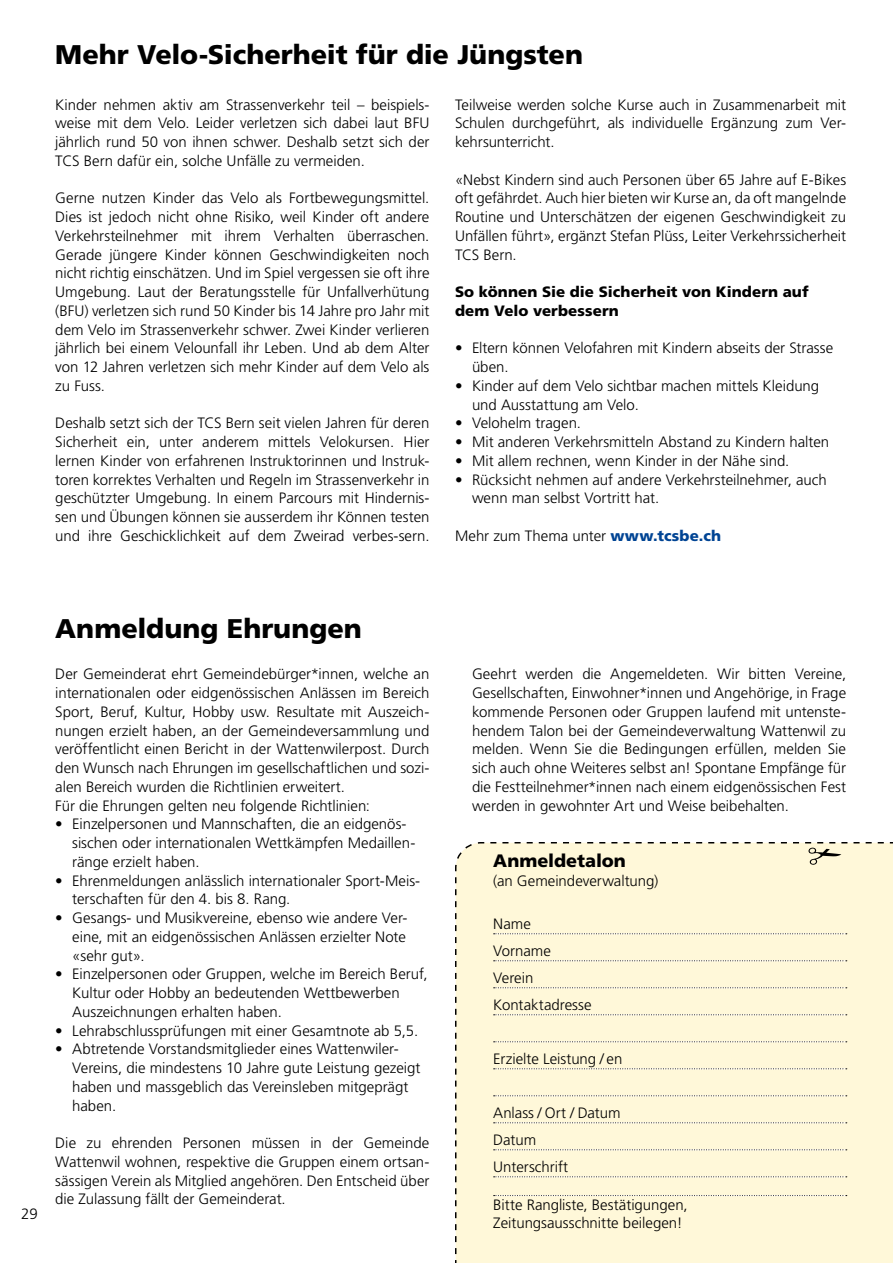
<style>
.page{position:relative;width:893px;height:1263px;background:#fff}
.page>*{position:absolute;margin:0;border:0;box-sizing:border-box;transform-origin:0 0}
.t1{font:900 27px "Frutiger";color:#000}
.t2{font:900 18px "Frutiger";color:#000}
.t3{font:300 15px/18.8px "Frutiger";color:#000}
.t4{font:900 15px/18.8px "Frutiger";letter-spacing:.005em;color:#000}
.s1{font-weight:900;color:#004494}
</style>
<div class="page">
<div style="left:455px;top:842px;width:438px;height:421px;background:#fff8d9"></div>
<svg style="left:490px;top:842px;width:403px;height:23px;background:#f3eccf"></svg>
<svg style="left:494px;top:933px;width:353px;height:1px"></svg>
<svg style="left:494px;top:960px;width:353px;height:1px"></svg>
<svg style="left:494px;top:987px;width:353px;height:1px"></svg>
<svg style="left:494px;top:1014px;width:353px;height:1px"></svg>
<svg style="left:494px;top:1041px;width:353px;height:1px"></svg>
<svg style="left:494px;top:1068px;width:353px;height:1px"></svg>
<svg style="left:494px;top:1095px;width:353px;height:1px"></svg>
<svg style="left:494px;top:1122px;width:353px;height:1px"></svg>
<svg style="left:494px;top:1149px;width:353px;height:1px"></svg>
<svg style="left:494px;top:1176px;width:353px;height:1px"></svg>
<svg style="left:494px;top:1195px;width:353px;height:1px"></svg>
<h1 class="t1" style="left:55px;top:38px;width:529px">Mehr Velo-Sicherheit für die Jüngsten</h1>
<p class="t3" style="left:455px;top:95px;width:393px;text-align:justify">Teilweise werden solche Kurse auch in Zusammenarbeit mit Schulen durchgeführt, als individuelle Ergänzung zum Ver&shy;kehrsunterricht.</p>
<p class="t3" style="left:455px;top:170px;width:393px;text-align:justify">«Nebst Kindern sind auch Personen über 65 Jahre auf E-Bikes oft gefährdet. Auch hier bieten wir Kurse an, da oft mangelnde Routine und Unterschätzen der eigenen Geschwindigkeit zu Unfällen führt», ergänzt Stefan Plüss, Leiter Verkehrssicherheit TCS Bern.</p>
<p class="t4" style="left:455px;top:282px;width:355px">So können Sie die Sicherheit von Kindern auf dem Velo verbessern</p>
<p class="t3" style="left:472px;top:339px;width:363px;text-indent:-17px">• Eltern können Velofahren mit Kindern abseits der Strasse üben.</p>
<p class="t3" style="left:472px;top:376px;width:349px;text-indent:-17px">• Kinder auf dem Velo sichtbar machen mittels Kleidung und Ausstattung am Velo.</p>
<p class="t3" style="left:455px;top:414px;width:128px">• Velohelm tragen.</p>
<p class="t3" style="left:455px;top:433px;width:376px">• Mit anderen Verkehrsmitteln Abstand zu Kindern halten</p>
<p class="t3" style="left:455px;top:451px;width:336px">• Mit allem rechnen, wenn Kinder in der Nähe sind.</p>
<p class="t3" style="left:472px;top:470px;width:356px;text-indent:-17px">• Rücksicht nehmen auf andere Verkehrsteilnehmer, auch wenn man selbst Vortritt hat.</p>
<p class="t3" style="left:455px;top:526px;width:268px">Mehr zum Thema unter <span class="s1">www.tcsbe.ch</span></p>
<p class="t3" style="left:55px;top:95px;width:376px;text-align:justify">Kinder nehmen aktiv am Strassenverkehr teil – beispiels&shy;weise mit dem Velo. Leider verletzen sich dabei laut BFU jährlich rund 50 von ihnen schwer. Deshalb setzt sich der TCS Bern dafür ein, solche Unfälle zu vermeiden.</p>
<p class="t3" style="left:55px;top:189px;width:376px;text-align:justify">Gerne nutzen Kinder das Velo als Fortbewegungsmittel.<br>Dies ist jedoch nicht ohne Risiko, weil Kinder oft andere Verkehrsteilnehmer mit ihrem Verhalten überraschen.<br>Gerade jüngere Kinder können Geschwindigkeiten noch nicht richtig einschätzen. Und im Spiel vergessen sie oft ihre Umgebung. Laut der Beratungsstelle für Unfallverhütung (BFU) verletzen sich rund 50 Kinder bis 14 Jahre pro Jahr mit dem Velo im Strassenverkehr schwer. Zwei Kinder verlieren jährlich bei einem Velounfall ihr Leben. Und ab dem Alter von 12 Jahren verletzen sich mehr Kinder auf dem Velo als zu Fuss.</p>
<p class="t3" style="left:55px;top:414px;width:376px;text-align:justify">Deshalb setzt sich der TCS Bern seit vielen Jahren für deren Sicherheit ein, unter anderem mittels Velokursen. Hier lernen Kinder von erfahrenen Instruktorinnen und Instruk&shy;toren korrektes Verhalten und Regeln im Strassenverkehr in geschützter Umgebung. In einem Parcours mit Hindernis&shy;sen und Übungen können sie ausserdem ihr Können testen und ihre Geschicklichkeit auf dem Zweirad verbes-sern.</p>
<p class="t3" style="left:21px;top:1204px;width:18px">29</p>
<h1 class="t1" style="left:55px;top:612px;width:308px">Anmeldung Ehrungen</h1>
<p class="t3" style="left:55px;top:665px;width:376px">Der Gemeinderat ehrt Gemeindebürger*innen, welche an internationalen oder eidgenössischen Anlässen im Bereich Sport, Beruf, Kultur, Hobby usw. Resultate mit Auszeich&shy;nungen erzielt haben, an der Gemeindeversammlung und veröffentlicht einen Bericht in der Wattenwilerpost. Durch den Wunsch nach Ehrungen im gesellschaftlichen und sozi&shy;alen Bereich wurden die Richtlinien erweitert.<br>Für die Ehrungen gelten neu folgende Richtlinien:</p>
<p class="t3" style="left:72px;top:815px;width:345px;text-indent:-17px">• Einzelpersonen und Mannschaften, die an eidgenös&shy;sischen oder internationalen Wettkämpfen Medaillen&shy;ränge erzielt haben.</p>
<p class="t3" style="left:72px;top:871px;width:349px;text-indent:-17px">• Ehrenmeldungen anlässlich internationaler Sport-Meis&shy;terschaften für den 4. bis 8. Rang.</p>
<p class="t3" style="left:72px;top:908px;width:337px;text-align:justify;text-indent:-17px">• Gesangs- und Musikvereine, ebenso wie andere Ver&shy;eine, mit an eidgenössischen Anlässen erzielter Note «sehr gut».</p>
<p class="t3" style="left:72px;top:965px;width:357px;text-indent:-17px">• Einzelpersonen oder Gruppen, welche im Bereich Beruf,<br>Kultur oder Hobby an bedeutenden Wettbewerben<br>Auszeichnungen erhalten haben.</p>
<p class="t3" style="left:55px;top:1021px;width:365px">• Lehrabschlussprüfungen mit einer Gesamtnote ab 5,5.</p>
<p class="t3" style="left:72px;top:1040px;width:350px;text-indent:-17px">• Abtretende Vorstandsmitglieder eines Wattenwiler-Vereins, die mindestens 10 Jahre gute Leistung gezeigt haben und massgeblich das Vereinsleben mitgeprägt haben.</p>
<p class="t3" style="left:55px;top:1133px;width:376px;text-align:justify">Die zu ehrenden Personen müssen in der Gemeinde Wattenwil wohnen, respektive die Gruppen einem ortsan&shy;sässigen Verein als Mitglied angehören. Den Entscheid über die Zulassung fällt der Gemeinderat.</p>
<p class="t3" style="left:472px;top:665px;width:376px;text-align:justify">Geehrt werden die Angemeldeten. Wir bitten Vereine, Gesellschaften, Einwohner*innen und Angehörige, in Frage kommende Personen oder Gruppen laufend mit untenste&shy;hendem Talon bei der Gemeindeverwaltung Wattenwil zu melden. Wenn Sie die Bedingungen erfüllen, melden Sie sich auch ohne Weiteres selbst an! Spontane Empfänge für die Festteilnehmer*innen nach einem eidgenössischen Fest werden in gewohnter Art und Weise beibehalten.</p>
<p class="t2" style="left:493px;top:850px;width:134px">Anmeldetalon</p>
<p class="t3" style="left:493px;top:871px;width:167px">(an Gemeindeverwaltung)</p>
<p class="t3" style="left:493px;top:910px;width:100px;line-height:27px">Name<br>Vorname<br>Verein<br>Kontaktadresse</p>
<p class="t3" style="left:493px;top:1049px;width:131px">Erzielte Leistung / en</p>
<p class="t3" style="left:493px;top:1099px;width:129px;line-height:27px">Anlass / Ort / Datum<br>Datum<br>Unterschrift</p>
<p class="t3" style="left:493px;top:1195px;width:196px">Bitte Rangliste, Bestätigungen,<br>Zeitungsausschnitte beilegen!</p>
</div>
